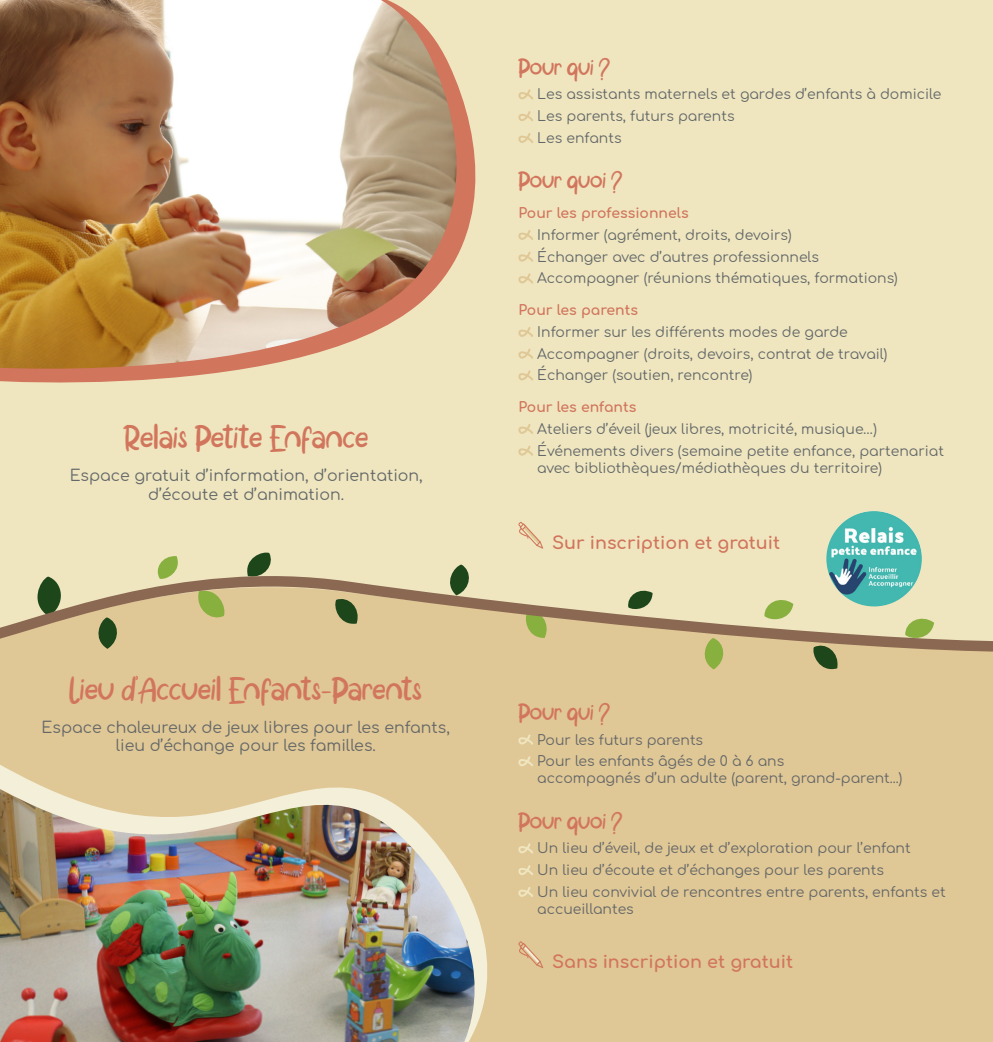
<style>
.page{position:relative;width:993px;height:1042px;background:#fff}
.page>*{position:absolute;margin:0;border:0;box-sizing:border-box;transform-origin:0 0}
.t1{font:38.5px "Hellominy Highlight";color:#d1755c}
.t2{font:28px "Hellominy Highlight";color:#d1755c}
.t3{font:700 17.5px "Comfortaa";color:#d1755c}
.t4{font:15.75px/18.9px "Comfortaa";color:#646868;text-align:center}
.t5{font:14px/16.8px "Comfortaa";color:#646868}
.t6{font:700 14px "Comfortaa";color:#d1755c}
</style>
<div class="page">
<div style="left:0;top:0;width:992px;height:1042px;background:#efe6c0"></div>
<svg style="left:0;top:86px;width:476px;height:297px"></svg>
<div style="left:0;top:652px;width:992px;height:390px;background:#e0c796"></div>
<svg style="left:697px;top:652px;width:30px;height:17px"></svg>
<svg style="left:811px;top:652px;width:28px;height:21px"></svg>
<svg style="left:161px;top:556px;width:17px;height:7px"></svg>
<svg style="left:249px;top:552px;width:22px;height:11px"></svg>
<svg style="left:0;top:563px;width:992px;height:89px"></svg>
<svg style="left:518px;top:734px;width:15px;height:10px"></svg>
<svg style="left:518px;top:756px;width:15px;height:10px"></svg>
<svg style="left:518px;top:843px;width:15px;height:10px"></svg>
<svg style="left:518px;top:865px;width:15px;height:10px"></svg>
<svg style="left:518px;top:887px;width:15px;height:10px"></svg>
<svg style="left:518px;top:89px;width:15px;height:11px"></svg>
<svg style="left:518px;top:111px;width:15px;height:10px"></svg>
<svg style="left:518px;top:133px;width:15px;height:10px"></svg>
<svg style="left:518px;top:230px;width:15px;height:10px"></svg>
<svg style="left:518px;top:251px;width:15px;height:11px"></svg>
<svg style="left:518px;top:273px;width:15px;height:11px"></svg>
<svg style="left:518px;top:327px;width:15px;height:10px"></svg>
<svg style="left:518px;top:348px;width:15px;height:11px"></svg>
<svg style="left:518px;top:370px;width:15px;height:10px"></svg>
<svg style="left:518px;top:424px;width:15px;height:10px"></svg>
<svg style="left:518px;top:445px;width:15px;height:11px"></svg>
<img style="left:0;top:0;width:458px;height:369px">
<div style="left:0;top:711px;width:510px;height:331px;background:#e0c796"></div>
<img style="left:0;top:775px;width:484px;height:267px">
<svg style="left:518px;top:522px;width:25px;height:27px"></svg>
<svg style="left:518px;top:941px;width:25px;height:27px"></svg>
<img style="left:826px;top:511px;width:95px;height:95px;border-radius:48px">
<p class="t1" style="left:124px;top:419px;width:247px">Relais Petite Enfance</p>
<p class="t4" style="left:70px;top:463px;width:354px">Espace gratuit d’information, d’orientation, d’écoute et d’animation.</p>
<p class="t1" style="left:69px;top:671px;width:354px">Lieu d’Accueil Enfants-Parents</p>
<p class="t4" style="left:42px;top:715px;width:409px">Espace chaleureux de jeux libres pour les enfants, lieu d’échange pour les familles.</p>
<p class="t2" style="left:518px;top:54px;width:92px">Pour qui ?</p>
<p class="t5" style="left:537px;top:84px;width:405px">Les assistants maternels et gardes d’enfants à domicile</p>
<p class="t5" style="left:537px;top:106px;width:199px">Les parents, futurs parents</p>
<p class="t5" style="left:537px;top:128px;width:86px">Les enfants</p>
<p class="t2" style="left:518px;top:168px;width:105px">Pour quoi ?</p>
<p class="t6" style="left:518px;top:200px;width:172px">Pour les professionnels</p>
<p class="t5" style="left:537px;top:225px;width:256px">Informer (agrément, droits, devoirs)</p>
<p class="t5" style="left:537px;top:246px;width:283px">Échanger avec d’autres professionnels</p>
<p class="t5" style="left:537px;top:268px;width:362px">Accompagner (réunions thématiques, formations)</p>
<p class="t6" style="left:518px;top:297px;width:121px">Pour les parents</p>
<p class="t5" style="left:537px;top:322px;width:312px">Informer sur les différents modes de garde</p>
<p class="t5" style="left:537px;top:343px;width:351px">Accompagner (droits, devoirs, contrat de travail)</p>
<p class="t5" style="left:537px;top:365px;width:217px">Échanger (soutien, rencontre)</p>
<p class="t6" style="left:518px;top:394px;width:119px">Pour les enfants</p>
<p class="t5" style="left:537px;top:419px;width:341px">Ateliers d’éveil (jeux libres, motricité, musique…)</p>
<p class="t5" style="left:537px;top:440px;width:408px">Événements divers (semaine petite enfance, partenariat avec bibliothèques/médiathèques du territoire)</p>
<p class="t3" style="left:552px;top:526px;width:229px">Sur inscription et gratuit</p>
<p class="t2" style="left:518px;top:699px;width:92px">Pour qui ?</p>
<p class="t5" style="left:537px;top:729px;width:167px">Pour les futurs parents</p>
<p class="t5" style="left:537px;top:751px;width:366px">Pour les enfants âgés de 0 à 6 ans<br>accompagnés d’un adulte (parent, grand-parent...)</p>
<p class="t2" style="left:518px;top:808px;width:105px">Pour quoi ?</p>
<p class="t5" style="left:537px;top:838px;width:375px">Un lieu d’éveil, de jeux et d’exploration pour l’enfant</p>
<p class="t5" style="left:537px;top:860px;width:348px">Un lieu d’écoute et d’échanges pour les parents</p>
<p class="t5" style="left:537px;top:882px;width:410px">Un lieu convivial de rencontres entre parents, enfants et accueillantes</p>
<p class="t3" style="left:552px;top:946px;width:242px">Sans inscription et gratuit</p>
</div>
